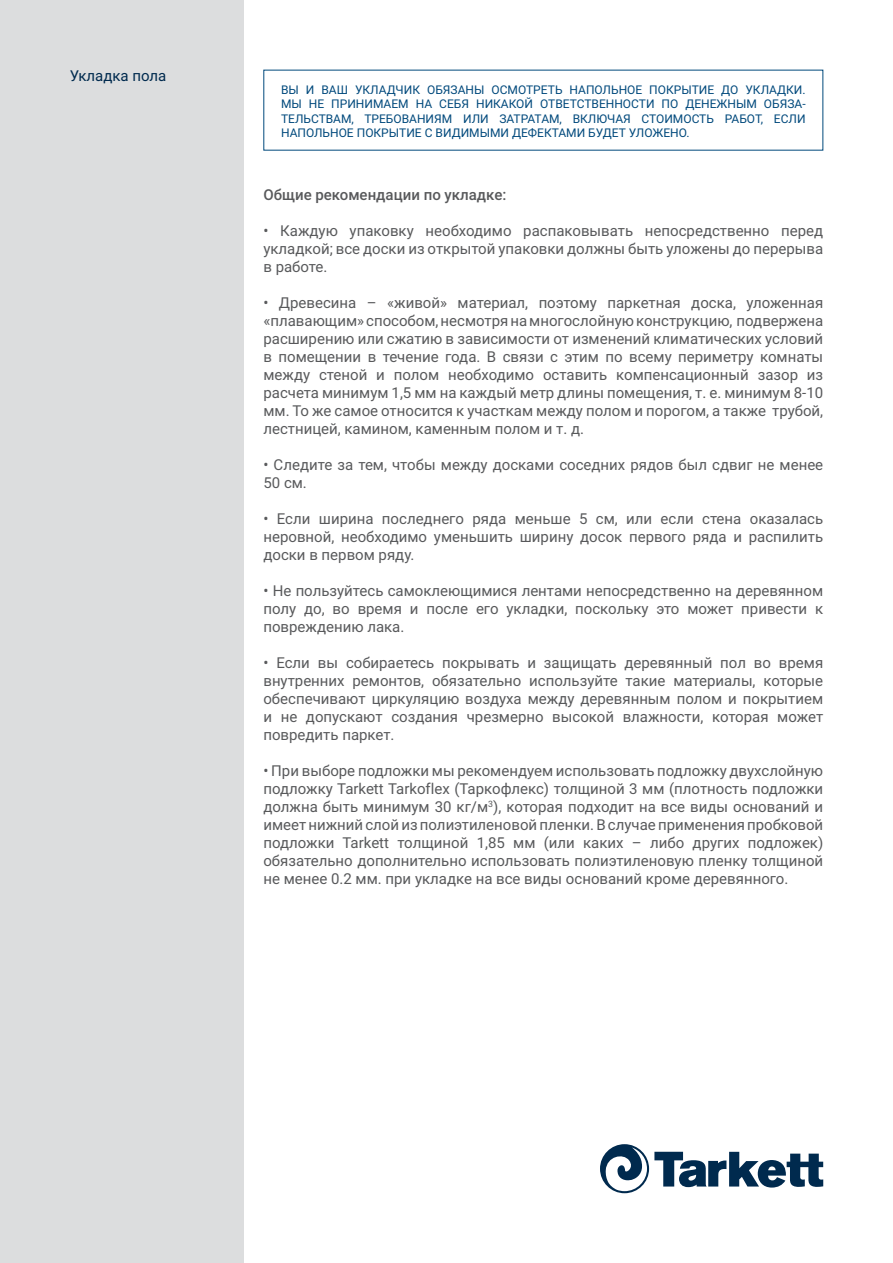
<style>
.page{position:relative;width:893px;height:1263px;background:#fff}
.page>*{position:absolute;margin:0;border:0;box-sizing:border-box;transform-origin:0 0}
.t1{font:15px/18px "Roboto";color:#58595b;text-align:justify}
.t2{font:500 15px "Roboto";color:#58595b}
.t3{font:15px "Roboto";color:#002a4e}
.t4{font:12px/14.4px "Roboto";color:#00497c;text-align:justify}
</style>
<div class="page">
<div style="left:0;top:0;width:243px;height:1263px;background:#dcddde"></div>
<svg style="left:600px;top:1144px;width:223px;height:49px"></svg>
<p class="t3" style="left:70px;top:65px;width:98px">Укладка пола</p>
<p class="t4" style="left:281px;top:82px;width:526px">ВЫ И ВАШ УКЛАДЧИК ОБЯЗАНЫ ОСМОТРЕТЬ НАПОЛЬНОЕ ПОКРЫТИЕ ДО УКЛАДКИ.<br>МЫ НЕ ПРИНИМАЕМ НА СЕБЯ НИКАКОЙ ОТВЕТСТВЕННОСТИ ПО ДЕНЕЖНЫМ ОБЯЗА-ТЕЛЬСТВАМ, ТРЕБОВАНИЯМ ИЛИ ЗАТРАТАМ, ВКЛЮЧАЯ СТОИМОСТЬ РАБОТ, ЕСЛИ НАПОЛЬНОЕ ПОКРЫТИЕ С ВИДИМЫМИ ДЕФЕКТАМИ БУДЕТ УЛОЖЕНО.</p>
<p class="t2" style="left:263px;top:184px;width:244px">Общие рекомендации по укладке:</p>
<p class="t1" style="left:263px;top:221px;width:561px">• Каждую упаковку необходимо распаковывать непосредственно перед укладкой; все доски из открытой упаковки должны быть уложены до перерыва в работе.</p>
<p class="t1" style="left:263px;top:293px;width:561px">• Древесина – «живой» материал, поэтому паркетная доска, уложенная «плавающим» способом, несмотря на многослойную конструкцию, подвержена расширению или сжатию в зависимости от изменений климатических условий в помещении в течение года. В связи с этим по всему периметру комнаты между стеной и полом необходимо оставить компенсационный зазор из расчета минимум 1,5 мм на каждый метр длины помещения, т. е. минимум 8-10 мм. То же самое относится к участкам между полом и порогом, а также трубой, лестницей, камином, каменным полом и т. д.</p>
<p class="t1" style="left:263px;top:455px;width:561px">• Следите за тем, чтобы между досками соседних рядов был сдвиг не менее<br>50 см.</p>
<p class="t1" style="left:263px;top:509px;width:561px">• Если ширина последнего ряда меньше 5 см, или если стена оказалась неровной, необходимо уменьшить ширину досок первого ряда и распилить доски в первом ряду.</p>
<p class="t1" style="left:263px;top:581px;width:561px">• Не пользуйтесь самоклеющимися лентами непосредственно на деревянном полу до, во время и после его укладки, поскольку это может привести к повреждению лака.</p>
<p class="t1" style="left:263px;top:653px;width:561px">• Если вы собираетесь покрывать и защищать деревянный пол во время внутренних ремонтов, обязательно используйте такие материалы, которые обеспечивают циркуляцию воздуха между деревянным полом и покрытием и не допускают создания чрезмерно высокой влажности, которая может повредить паркет.</p>
<p class="t1" style="left:263px;top:761px;width:561px">• При выборе подложки мы рекомендуем использовать подложку двухслойную подложку Tarkett Tarkoflex (Таркофлекс) толщиной 3 мм (плотность подложки должна быть минимум 30 кг/м<sup>3</sup>), которая подходит на все виды оснований и имеет нижний слой из полиэтиленовой пленки. В случае применения пробковой подложки Tarkett толщиной 1,85 мм (или каких – либо других подложек) обязательно дополнительно использовать полиэтиленовую пленку толщиной не менее 0.2 мм. при укладке на все виды оснований кроме деревянного.</p>
</div>
